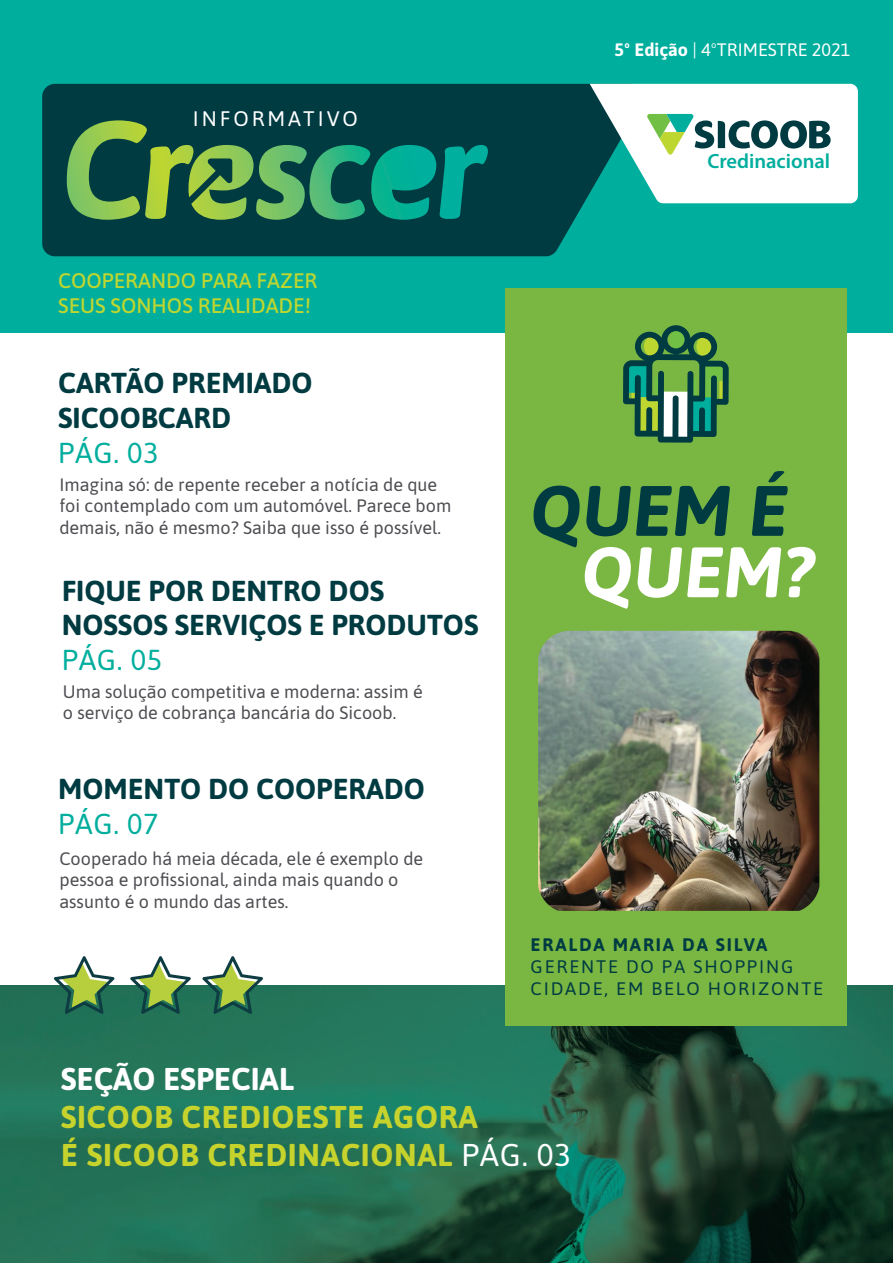
<style>
.page{position:relative;width:893px;height:1263px;background:#fff}
.page>*{position:absolute;margin:0;border:0;box-sizing:border-box;transform-origin:0 0}
.t1{font:italic 700 71.1px "Asap";color:#003b42}
.t2{font:italic 700 71.1px "Asap";color:#fff}
.t3{font:700 31.5px/37.8px "Asap";letter-spacing:.02em;color:#c7d32d}
.t4{font:700 31.5px "Asap";color:#fff}
.t5{font:700 28.8px/34.7px "Asap";color:#003b42}
.t6{font:28.8px "Asap";letter-spacing:.02em;color:#00ae9d}
.t7{font:500 21px/25.2px "Asap";color:#bed630}
.t8{font:21px "Asap";letter-spacing:.14em;color:#fff}
.t9{font:600 20.55px "Myriad Pro";color:#00ae9d}
.t10{font:18.15px/21.8px "Asap";letter-spacing:.1em;color:#003b42}
.t11{font:700 18.15px "Asap";letter-spacing:.1em;color:#003b42}
.t12{font:18px/21.6px "Asap";color:#4d4c51}
.t13{font:18px "Asap";color:#fff}
.s1{font-weight:700}
.s2{font-weight:400;color:#fff}
</style>
<div class="page">
<div style="left:0;top:0;width:893px;height:332px;background:#00ae9d"></div>
<div style="left:42px;top:84px;width:548px;height:172px;background:#003b42"></div>
<svg style="left:67px;top:120px;width:421px;height:100px;background:#297554"></svg>
<svg style="left:590px;top:84px;width:268px;height:119px;background:#c7dedb"></svg>
<img style="left:0;top:985px;width:893px;height:278px">
<div style="left:505px;top:288px;width:341px;height:738px;background:#7ab642"></div>
<svg style="left:623px;top:325px;width:106px;height:118px"></svg>
<svg style="left:54px;top:956px;width:61px;height:58px"></svg>
<svg style="left:130px;top:956px;width:61px;height:58px"></svg>
<svg style="left:202px;top:956px;width:61px;height:58px"></svg>
<img style="left:538px;top:631px;width:281px;height:280px">
<p class="t8" style="left:193px;top:104px;width:167px">INFORMATIVO</p>
<p class="t7" style="left:58px;top:267px;width:261px">COOPERANDO PARA FAZER<br>SEUS SONHOS REALIDADE!</p>
<h3 class="t5" style="left:58px;top:365px;width:256px">CARTÃO PREMIADO<br>SICOOBCARD</h3>
<h3 class="t6" style="left:58px;top:432px;width:102px">PÁG. 03</h3>
<p class="t12" style="left:59px;top:473px;width:393px">Imagina só: de repente receber a notícia de que foi contemplado com um automóvel. Parece bom demais, não é mesmo? Saiba que isso é possível.</p>
<h3 class="t5" style="left:62px;top:572px;width:418px">FIQUE POR DENTRO DOS<br>NOSSOS SERVIÇOS E PRODUTOS</h3>
<h3 class="t6" style="left:62px;top:640px;width:102px">PÁG. 05</h3>
<p class="t12" style="left:63px;top:680px;width:361px">Uma solução competitiva e moderna: assim é o serviço de cobrança bancária do Sicoob.</p>
<h3 class="t5" style="left:58px;top:771px;width:368px">MOMENTO DO COOPERADO</h3>
<h3 class="t6" style="left:58px;top:804px;width:102px">PÁG. 07</h3>
<p class="t12" style="left:59px;top:846px;width:365px">Cooperado há meia década, ele é exemplo de pessoa e profissional, ainda mais quando o assunto é o mundo das artes.</p>
<p class="t13" style="left:615px;top:38px;width:237px"><span class="s1">5º Edição</span> | 4ºTRIMESTRE 2021</p>
<p class="t9" style="left:707px;top:148px;width:124px">Credinacional</p>
<h1 class="t1" style="left:531px;top:462px;width:259px">QUEM É</h1>
<h1 class="t2" style="left:582px;top:523px;width:235px">QUEM?</h1>
<p class="t11" style="left:531px;top:932px;width:238px">ERALDA MARIA DA SILVA</p>
<p class="t10" style="left:531px;top:955px;width:294px">GERENTE DO PA SHOPPING<br>CIDADE, EM BELO HORIZONTE</p>
<h2 class="t4" style="left:61px;top:1057px;width:235px">SEÇÃO ESPECIAL</h2>
<h2 class="t3" style="left:61px;top:1097px;width:512px">SICOOB CREDIOESTE AGORA<br>É SICOOB CREDINACIONAL <span class="s2">PÁG. 03</span></h2>
</div>
